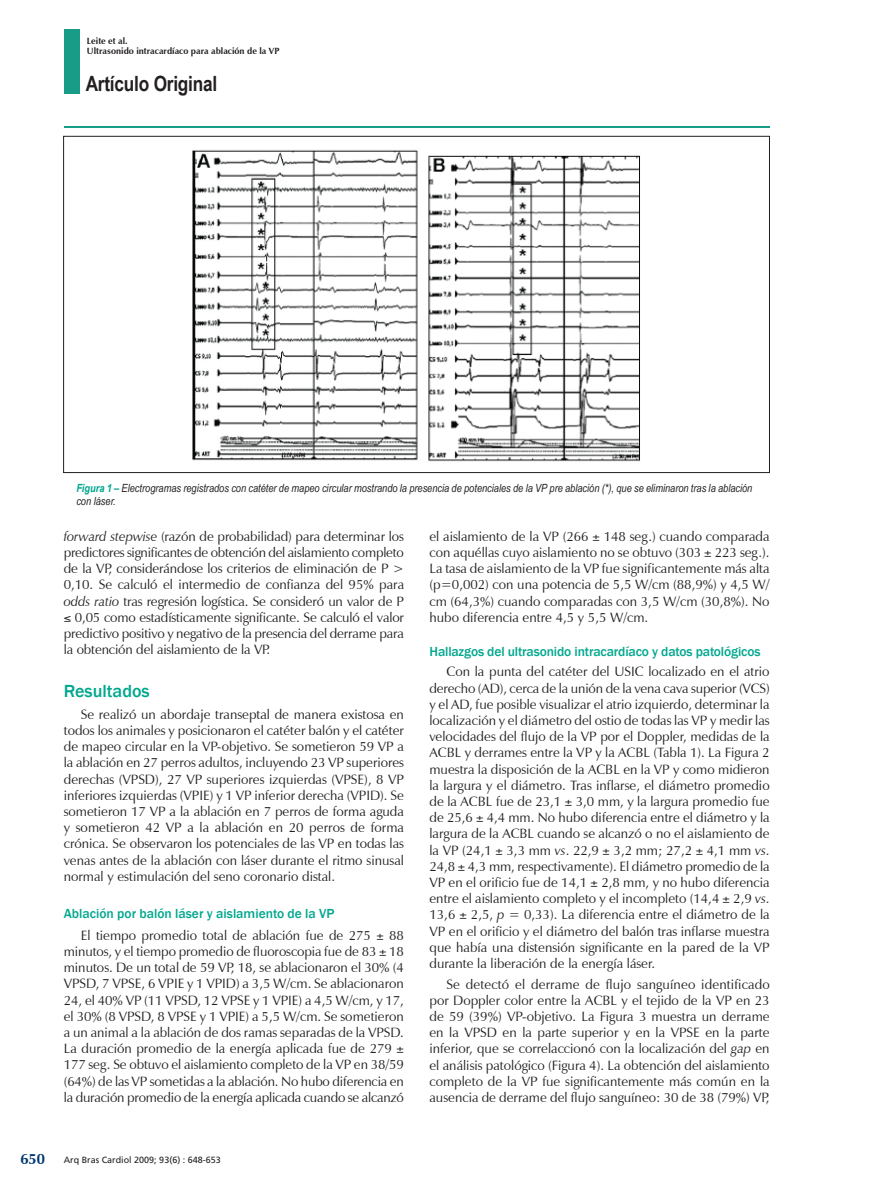
<style>
.page{position:relative;width:893px;height:1191px;background:#fff}
.page>*{position:absolute;margin:0;border:0;box-sizing:border-box;transform-origin:0 0}
.t1{font:700 21px "Arial Narrow";letter-spacing:-.01em;color:#231f20}
.z04_0_sub1{font:500 18px "Franklin Gothic";color:#00a78e}
.t2{font:700 15px "Zapf Humanist 601 BT";color:#013775}
.z05_0_texto_txt{font:13.5px/16.2px "Zapf Humanist 601 BT";color:#231f20;text-align:justify}
.z04_1_sub2{font:500 13.5px "Franklin Gothic";letter-spacing:-.01em;color:#00a78e}
.z07_4_figura_titulo{font:italic 11.25px/13.5px "Arial Narrow";color:#231f20}
.z08_0_cabecalho{font:700 9px "Zapf Humanist 601 BT";color:#231f20}
.t3{font:9px "Frutiger LT Std";color:#231f20}
.s1{font-weight:700;color:#00a78e}
.s2{font-style:italic}
</style>
<div class="page">
<hr style="left:64px;top:126px;width:706px;height:2px;background:#189c88">
<div style="left:64px;top:29px;width:16px;height:65px;background:#189c88"></div>
<img style="left:192px;top:149px;width:448px;height:313px">
<p class="z08_0_cabecalho" style="left:87px;top:35px;width:42px">Leite et al.</p>
<p class="z08_0_cabecalho" style="left:87px;top:46px;width:194px">Ultrasonido intracardíaco para ablación de la VP</p>
<p class="t1" style="left:86px;top:68px;width:133px">Artículo Original</p>
<p class="z07_4_figura_titulo" style="left:76px;top:480px;width:678px"><span class="s1">Figura 1 –</span> Electrogramas registrados con catéter de mapeo circular mostrando la presencia de potenciales de la VP pre ablación (*), que se eliminaron tras la ablación con láser.</p>
<p class="z05_0_texto_txt" style="left:64px;top:528px;width:342px"><span class="s2">forward stepwise</span> (razón de probabilidad) para determinar los predictores significantes de obtención del aislamiento completo de la VP, considerándose los criterios de eliminación de P &gt; 0,10. Se calculó el intermedio de confianza del 95% para <span class="s2">odds ratio</span> tras regresión logística. Se consideró un valor de P ≤ 0,05 como estadísticamente significante. Se calculó el valor predictivo positivo y negativo de la presencia del derrame para la obtención del aislamiento de la VP.</p>
<p class="z04_0_sub1" style="left:64px;top:680px;width:88px">Resultados</p>
<p class="z05_0_texto_txt" style="left:64px;top:706px;width:342px;text-indent:17px">Se realizó un abordaje transeptal de manera existosa en todos los animales y posicionaron el catéter balón y el catéter de mapeo circular en la VP-objetivo. Se sometieron 59 VP a la ablación en 27 perros adultos, incluyendo 23 VP superiores derechas (VPSD), 27 VP superiores izquierdas (VPSE), 8 VP inferiores izquierdas (VPIE) y 1 VP inferior derecha (VPID). Se sometieron 17 VP a la ablación en 7 perros de forma aguda y sometieron 42 VP a la ablación en 20 perros de forma crónica. Se observaron los potenciales de las VP en todas las venas antes de la ablación con láser durante el ritmo sinusal normal y estimulación del seno coronario distal.</p>
<p class="z04_1_sub2" style="left:64px;top:905px;width:272px">Ablación por balón láser y aislamiento de la VP</p>
<p class="z05_0_texto_txt" style="left:81px;top:927px;width:292px">El tiempo promedio total de ablación fue de 275</p>
<p class="z05_0_texto_txt" style="left:64px;top:927px;width:342px;text-align:left;text-indent:325px">88 minutos, y el tiempo promedio de fluoroscopia fue de 83 18 minutos. De un total de 59 VP, 18, se ablacionaron el 30% (4<br>VPSD, 7 VPSE, 6 VPIE y 1 VPID) a 3,5 W/cm. Se ablacionaron 24, el 40% VP (11 VPSD, 12 VPSE y 1 VPIE) a 4,5 W/cm, y 17, el 30% (8 VPSD, 8 VPSE y 1 VPIE) a 5,5 W/cm. Se sometieron a un animal a la ablación de dos ramas separadas de la VPSD.<br>La duración promedio de la energía aplicada fue de 279<br>177 seg. Se obtuvo el aislamiento completo de la VP en 38/59 (64%) de las VP sometidas a la ablación. No hubo diferencia en la duración promedio de la energía aplicada cuando se alcanzó</p>
<p class="z05_0_texto_txt" style="left:429px;top:528px;width:342px">el aislamiento de la VP (266 148 seg.) cuando comparada con aquéllas cuyo aislamiento no se obtuvo (303 223 seg.).<br>La tasa de aislamiento de la VP fue significantemente más alta (p=0,002) con una potencia de 5,5 W/cm (88,9%) y 4,5 W/ cm (64,3%) cuando comparadas con 3,5 W/cm (30,8%). No hubo diferencia entre 4,5 y 5,5 W/cm.</p>
<p class="z04_1_sub2" style="left:429px;top:643px;width:332px">Hallazgos del ultrasonido intracardíaco y datos patológicos</p>
<p class="z05_0_texto_txt" style="left:429px;top:663px;width:342px;text-indent:17px">Con la punta del catéter del USIC localizado en el atrio derecho (AD), cerca de la unión de la vena cava superior (VCS) y el AD, fue posible visualizar el atrio izquierdo, determinar la localización y el diámetro del ostio de todas las VP y medir las velocidades del flujo de la VP por el Doppler, medidas de la ACBL y derrames entre la VP y la ACBL (Tabla 1). La Figura 2 muestra la disposición de la ACBL en la VP y como midieron la largura y el diámetro. Tras inflarse, el diámetro promedio de la ACBL fue de 23,1 3,0 mm, y la largura promedio fue de 25,6 4,4 mm. No hubo diferencia entre el diámetro y la largura de la ACBL cuando se alcanzó o no el aislamiento de la VP (24,1 3,3 mm <span class="s2">vs</span>. 22,9 3,2 mm; 27,2 4,1 mm <span class="s2">vs</span>.<br>24,8 4,3 mm, respectivamente). El diámetro promedio de la VP en el orificio fue de 14,1 2,8 mm, y no hubo diferencia entre el aislamiento completo y el incompleto (14,4 2,9 <span class="s2">vs</span>.<br>13,6 2,5, <span class="s2">p</span> = 0,33). La diferencia entre el diámetro de la VP en el orificio y el diámetro del balón tras inflarse muestra que había una distensión significante en la pared de la VP durante la liberación de la energía láser.</p>
<p class="z05_0_texto_txt" style="left:429px;top:975px;width:342px;text-indent:17px">Se detectó el derrame de flujo sanguíneo identificado por Doppler color entre la ACBL y el tejido de la VP en 23 de 59 (39%) VP-objetivo. La Figura 3 muestra un derrame en la VPSD en la parte superior y en la VPSE en la parte inferior, que se correlaccionó con la localización del <span class="s2">gap</span> en el análisis patológico (Figura 4). La obtención del aislamiento completo de la VP fue significantemente más común en la ausencia de derrame del flujo sanguíneo: 30 de 38 (79%) VP,</p>
<p class="t2" style="left:20px;top:1149px;width:26px">650</p>
<p class="t3" style="left:64px;top:1154px;width:159px">Arq Bras Cardiol 2009; 93(6) : 648-653</p>
</div>
